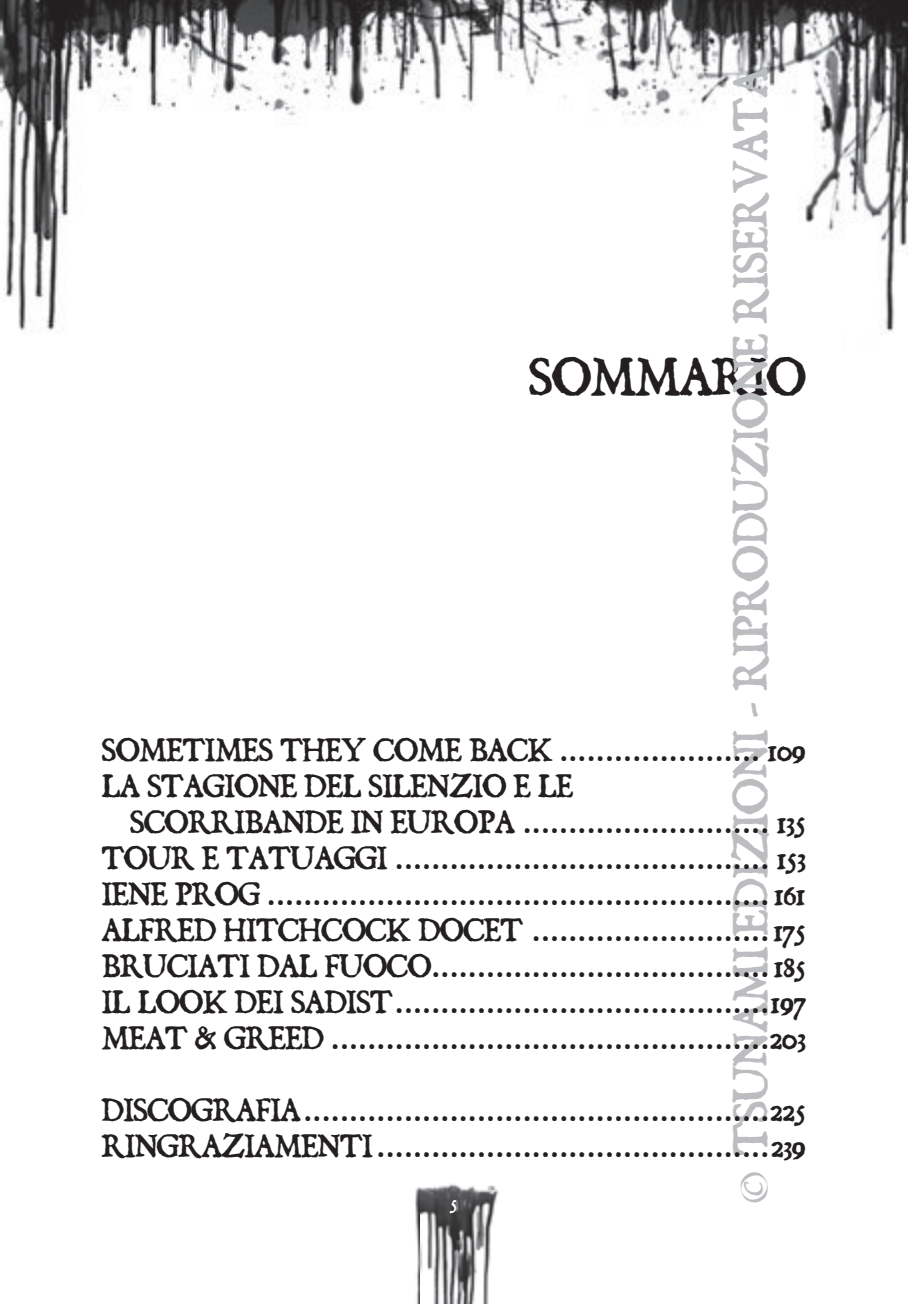
<style>
.page{position:relative;width:908px;height:1304px;background:#fff}
.page>*{position:absolute;margin:0;border:0;box-sizing:border-box;transform-origin:0 0}
.t1{font:46px "Dominican";color:#231f20}
.t2{font:42px "Dominican";color:#bcbdc0}
.t3{font:28px/36px "Dominican";color:#231f20}
.t4{font:18px "Dominican";color:#fff}
.s1{font-family:"Aniron"}
</style>
<div class="page">
<img style="left:0;top:0;width:907px;height:1304px">
<h2 class="t2" style="left:721px;top:1202px;width:1136px;rotate:-90deg"><span class="s1">©</span> TSUNAMI EDIZIONI - RIPRODUZIONE RISERVATA</h2>
<h1 class="t1" style="left:529px;top:346px;width:278px">SOMMARIO</h1>
<p class="t3" style="left:102px;top:731px;width:704px">SOMETIMES THEY COME BACK ...................... 109<br>LA STAGIONE DEL SILENZIO E LE</p>
<p class="t3" style="left:102px;top:803px;width:704px;text-align:justify;text-indent:28px">SCORRIBANDE IN EUROPA ........................... 135<br>TOUR E TATUAGGI ......................................... 153<br>IENE PROG ....................................................... 161<br>ALFRED HITCHCOCK DOCET .......................... 175<br>BRUCIATI DAL FUOCO..................................... 185<br>IL LOOK DEI SADIST .........................................197<br>MEAT &amp; GREED ................................................203</p>
<p class="t3" style="left:102px;top:1091px;width:704px">DISCOGRAFIA ...................................................225<br>RINGRAZIAMENTI ...........................................239</p>
<p class="t4" style="left:450px;top:1191px;width:8px">5</p>
</div>
